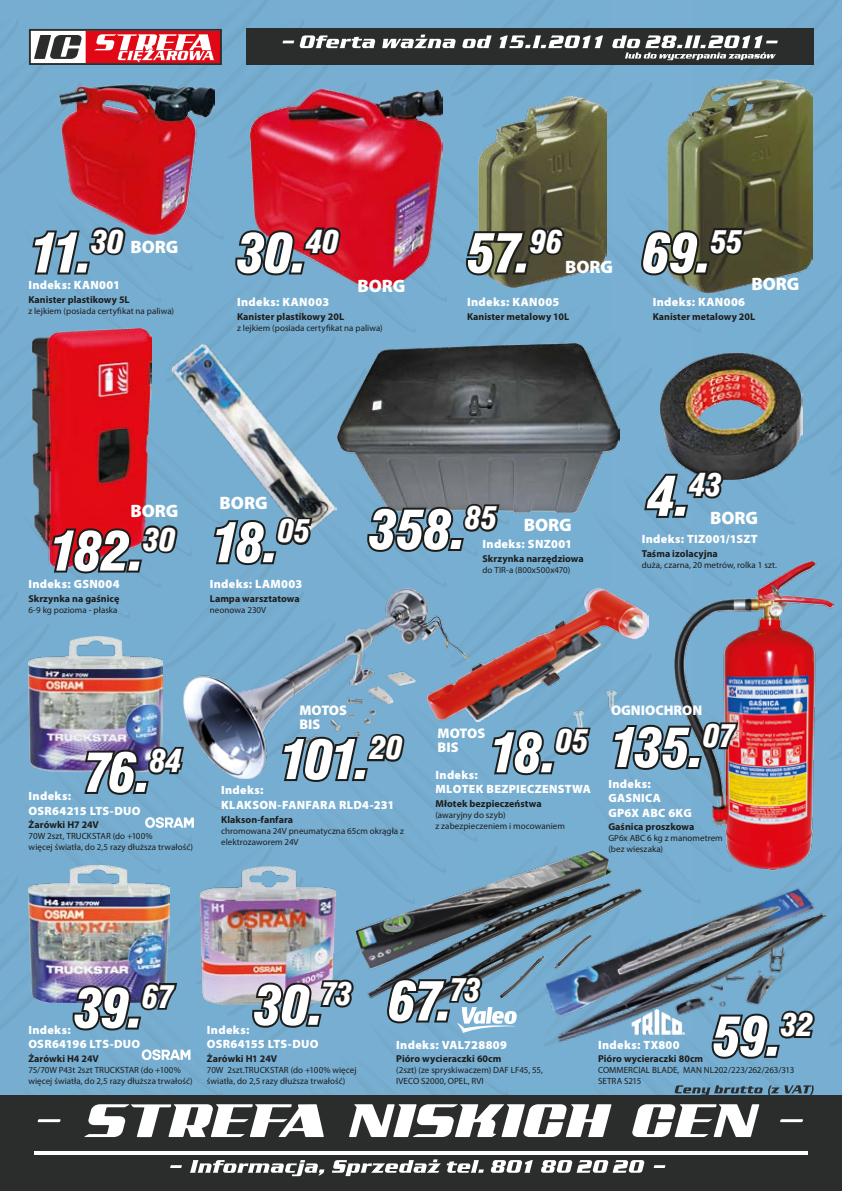
<style>
.page{position:relative;width:842px;height:1191px;background:#fff}
.page>*{position:absolute;margin:0;border:0;box-sizing:border-box;transform-origin:0 0}
.t1{font:60px "Nimbus San DOT Bla Con Ita";letter-spacing:-.045em;color:#fff}
.t2{font:900 18px "Myriad Pro";color:#fff}
.t3{font:900 14px/14px "Myriad Pro";color:#fff}
.t4{font:900 12px/14.4px "Myriad Pro";letter-spacing:.025em;color:#fff}
.t5{font:700 10px "Myriad Pro";letter-spacing:.005em;color:#1d1d1b}
.t6{font:9px/11px "Myriad Pro";letter-spacing:.005em;color:#1d1d1b}
</style>
<div class="page">
<img style="left:0;top:0;width:842px;height:1191px">
<img style="left:630px;top:1009px;width:55px;height:26px">
<h1 class="t1" style="left:28px;top:218px;width:96px">11.<sup>30</sup></h1>
<h2 class="t2" style="left:130px;top:235px;width:50px">BORG</h2>
<h3 class="t4" style="left:28px;top:278px;width:93px">Indeks: KAN001</h3>
<p class="t5" style="left:28px;top:293px;width:103px">Kanister plastikowy 5L</p>
<p class="t6" style="left:28px;top:305px;width:147px">z lejkiem (posiada certyfikat na paliwa)</p>
<h1 class="t1" style="left:236px;top:218px;width:104px">30.<sup>40</sup></h1>
<h2 class="t2" style="left:357px;top:274px;width:50px">BORG</h2>
<h3 class="t4" style="left:237px;top:294px;width:94px">Indeks: KAN003</h3>
<p class="t5" style="left:237px;top:310px;width:109px">Kanister plastikowy 20L</p>
<p class="t6" style="left:237px;top:322px;width:147px">z lejkiem (posiada certyfikat na paliwa)</p>
<h1 class="t1" style="left:466px;top:218px;width:98px">57.<sup>96</sup></h1>
<h2 class="t2" style="left:565px;top:255px;width:50px">BORG</h2>
<h3 class="t4" style="left:467px;top:294px;width:94px">Indeks: KAN005</h3>
<p class="t5" style="left:467px;top:310px;width:104px">Kanister metalowy 10L</p>
<h1 class="t1" style="left:641px;top:218px;width:103px">69.<sup>55</sup></h1>
<h2 class="t2" style="left:751px;top:272px;width:50px">BORG</h2>
<h3 class="t4" style="left:653px;top:294px;width:94px">Indeks: KAN006</h3>
<p class="t5" style="left:653px;top:310px;width:104px">Kanister metalowy 20L</p>
<h2 class="t2" style="left:130px;top:499px;width:50px">BORG</h2>
<h1 class="t1" style="left:48px;top:516px;width:129px">182.<sup>30</sup></h1>
<h3 class="t4" style="left:28px;top:576px;width:93px">Indeks: GSN004</h3>
<p class="t5" style="left:28px;top:592px;width:93px">Skrzynka na gaśnicę</p>
<p class="t6" style="left:28px;top:604px;width:91px">6-9 kg pozioma - płaska</p>
<h2 class="t2" style="left:220px;top:491px;width:50px">BORG</h2>
<h1 class="t1" style="left:210px;top:508px;width:101px">18.<sup>05</sup></h1>
<h3 class="t4" style="left:210px;top:576px;width:94px">Indeks: LAM003</h3>
<p class="t5" style="left:210px;top:592px;width:91px">Lampa warsztatowa</p>
<p class="t6" style="left:210px;top:604px;width:58px">neonowa 230V</p>
<h1 class="t1" style="left:368px;top:495px;width:130px">358.<sup>85</sup></h1>
<h2 class="t2" style="left:524px;top:512px;width:50px">BORG</h2>
<h3 class="t4" style="left:482px;top:536px;width:91px">Indeks: SNZ001</h3>
<p class="t5" style="left:482px;top:552px;width:103px">Skrzynka narzędziowa</p>
<p class="t6" style="left:482px;top:564px;width:89px">do TIR-a (800x500x470)</p>
<h1 class="t1" style="left:647px;top:461px;width:76px">4.<sup>43</sup></h1>
<h2 class="t2" style="left:710px;top:506px;width:50px">BORG</h2>
<h3 class="t4" style="left:642px;top:531px;width:117px">Indeks: TIZ001/1SZT</h3>
<p class="t5" style="left:642px;top:547px;width:78px">Taśma izolacyjna</p>
<p class="t6" style="left:642px;top:559px;width:137px">duża, czarna, 20 metrów, rolka 1 szt.</p>
<h1 class="t1" style="left:81px;top:737px;width:101px">76.<sup>84</sup></h1>
<h3 class="t4" style="left:29px;top:788px;width:113px">Indeks:<br>OSR64215 LTS-DUO</h3>
<p class="t5" style="left:29px;top:818px;width:72px">Żarówki H7 24V</p>
<p class="t6" style="left:29px;top:831px;width:166px">70W 2szt, TRUCKSTAR (do +100%<br>więcej światła, do 2,5 razy dłuższa trwałość)</p>
<h3 class="t3" style="left:299px;top:702px;width:49px">MOTOS<br>BIS</h3>
<h1 class="t1" style="left:278px;top:725px;width:126px">101.<sup>20</sup></h1>
<h3 class="t4" style="left:221px;top:782px;width:175px">Indeks:<br>KLAKSON-FANFARA RLD4-231</h3>
<p class="t5" style="left:221px;top:812px;width:73px">Klakson-fanfara</p>
<p class="t6" style="left:221px;top:825px;width:184px">chromowana 24V pneumatyczna 65cm okrągła z elektrozaworem 24V</p>
<h3 class="t3" style="left:438px;top:725px;width:49px">MOTOS<br>BIS</h3>
<h1 class="t1" style="left:488px;top:718px;width:101px">18.<sup>05</sup></h1>
<h3 class="t4" style="left:435px;top:767px;width:157px">Indeks:<br>MLOTEK BEZPIECZENSTWA</h3>
<p class="t5" style="left:435px;top:797px;width:108px">Młotek bezpieczeństwa</p>
<p class="t6" style="left:435px;top:809px;width:131px">(awaryjny do szyb)<br>z zabezpieczeniem i mocowaniem</p>
<h3 class="t3" style="left:611px;top:702px;width:93px">OGNIOCHRON</h3>
<h1 class="t1" style="left:608px;top:713px;width:127px">135.<sup>07</sup></h1>
<h3 class="t4" style="left:608px;top:776px;width:85px">Indeks:<br>GASNICA<br>GP6X ABC 6KG</h3>
<p class="t5" style="left:608px;top:820px;width:88px">Gaśnica proszkowa</p>
<p class="t6" style="left:608px;top:833px;width:116px">GP6x ABC 6 kg z manometrem (bez wieszaka)</p>
<h1 class="t1" style="left:73px;top:973px;width:101px">39.<sup>67</sup></h1>
<h3 class="t4" style="left:28px;top:1022px;width:114px">Indeks:<br>OSR64196 LTS-DUO</h3>
<p class="t5" style="left:28px;top:1052px;width:72px">Żarówki H4 24V</p>
<p class="t6" style="left:28px;top:1064px;width:166px">75/70W P43t 2szt TRUCKSTAR (do +100% więcej światła, do 2,5 razy dłuższa trwałość)</p>
<h1 class="t1" style="left:253px;top:970px;width:100px">30.<sup>73</sup></h1>
<h3 class="t4" style="left:207px;top:1022px;width:113px">Indeks:<br>OSR64155 LTS-DUO</h3>
<p class="t5" style="left:207px;top:1052px;width:72px">Żarówki H1 24V</p>
<p class="t6" style="left:207px;top:1064px;width:151px">70W 2szt.TRUCKSTAR (do +100% więcej światła, do 2,5 razy dłuższa trwałość)</p>
<h1 class="t1" style="left:387px;top:966px;width:95px">67.<sup>73</sup></h1>
<h3 class="t4" style="left:396px;top:1036px;width:112px">Indeks: VAL728809</h3>
<p class="t5" style="left:396px;top:1052px;width:107px">Pióro wycieraczki 60cm</p>
<p class="t6" style="left:396px;top:1064px;width:148px">(2szt) (ze spryskiwaczem) DAF LF45, 55,<br>IVECO S2000, OPEL, RVI</p>
<h1 class="t1" style="left:711px;top:1001px;width:103px">59.<sup>32</sup></h1>
<h3 class="t4" style="left:598px;top:1036px;width:83px">Indeks: TX800</h3>
<p class="t5" style="left:598px;top:1052px;width:107px">Pióro wycieraczki 80cm</p>
<p class="t6" style="left:598px;top:1064px;width:198px">COMMERCIAL BLADE, MAN NL202/223/262/263/313<br>SETRA S215</p>
</div>
